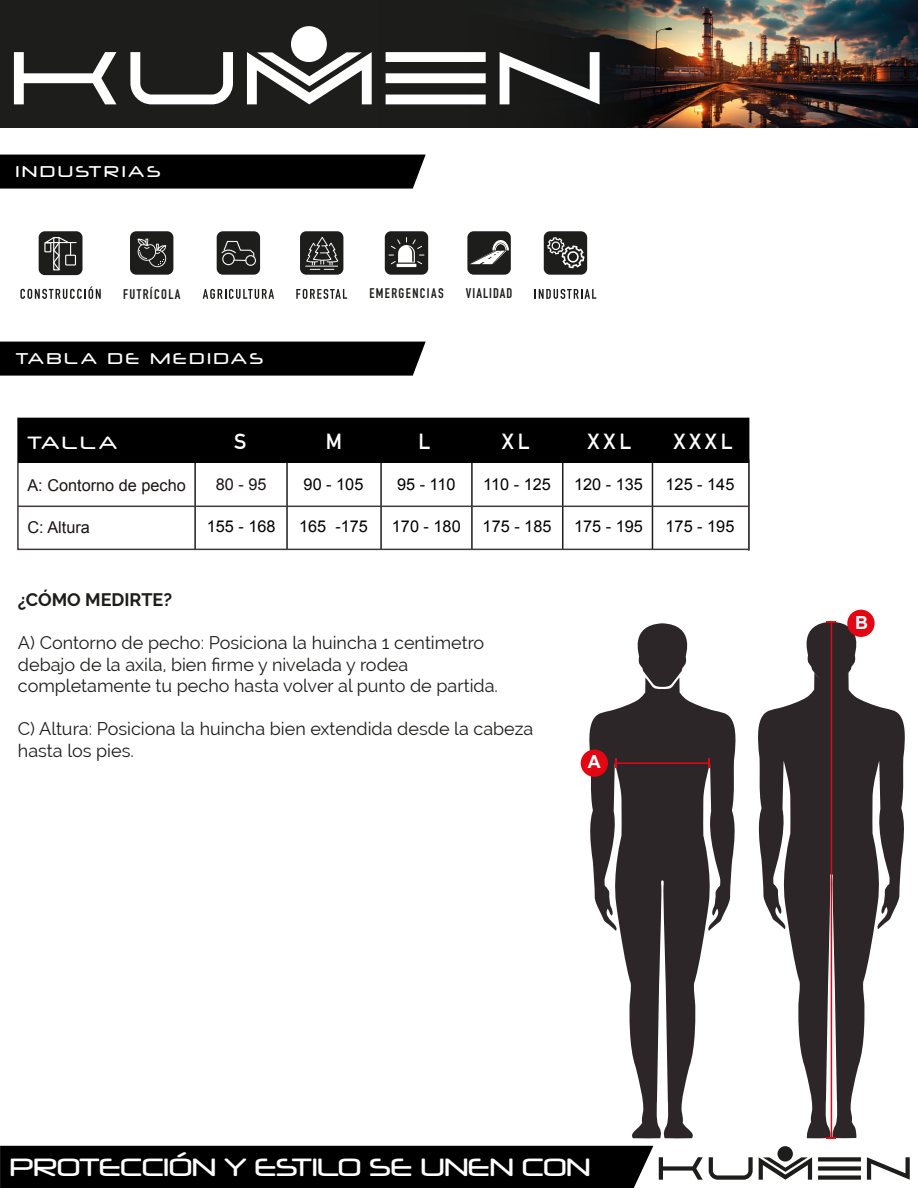
<style>
.page{position:relative;width:918px;height:1188px;background:#fff}
.page>*{position:absolute;margin:0;border:0;box-sizing:border-box;transform-origin:0 0}
.t1{font:24px "Neuropol";color:#fff}
.t2{font:700 21.45px "DIN Alternate";letter-spacing:.2em;color:#fff}
.t3{font:18px/21.6px "Raleway";color:#1d1d1b}
.t4{font:700 18px "Raleway";color:#1d1d1b}
.t5{font:700 18px "Arial";color:#fff}
.t6{font:17.1px "Neuropol";letter-spacing:.17em;color:#fff}
.t7{font:16.35px "Arial";color:#000}
.t8{font:16.35px "Arial";color:#1a1413}
.t9{font:15px "Neuropol";letter-spacing:.2em;color:#fff}
.t10{font:700 13.8px "DIN Condensed";letter-spacing:.1em;color:#1d1d1b}
.t11{font:700 13.8px "DIN Condensed";letter-spacing:.075em;color:#1d1d1b}
</style>
<div class="page">
<div style="left:0;top:1146px;width:653px;height:42px;background:#000"></div>
<img style="left:655px;top:0;width:263px;height:128px">
<svg style="left:0;top:0;width:655px;height:128px;background:#1e1e1c"></svg>
<svg style="left:14px;top:34px;width:107px;height:70px"></svg>
<svg style="left:386px;top:52px;width:100px;height:52px"></svg>
<svg style="left:500px;top:52px;width:100px;height:52px"></svg>
<svg style="left:128px;top:34px;width:244px;height:70px"></svg>
<div style="left:291px;top:26px;width:36px;height:36px;background:#fff;border-radius:50%"></div>
<svg style="left:659px;top:1157px;width:44px;height:23px"></svg>
<svg style="left:709px;top:1157px;width:44px;height:23px"></svg>
<div style="left:818px;top:1175px;width:43px;height:5px;background:#1d1d1b"></div>
<div style="left:818px;top:1166px;width:43px;height:5px;background:#1d1d1b"></div>
<div style="left:818px;top:1157px;width:43px;height:5px;background:#1d1d1b"></div>
<svg style="left:867px;top:1157px;width:43px;height:23px"></svg>
<svg style="left:759px;top:1157px;width:53px;height:23px"></svg>
<div style="left:778px;top:1146px;width:15px;height:16px;background:#1d1d1b;border-radius:50%"></div>
<div style="left:0;top:342px;width:426px;height:34px;background:#000"></div>
<hr style="left:194px;top:458px;width:2px;height:92px;background:#1d1d1b">
<hr style="left:286px;top:458px;width:2px;height:92px;background:#1d1d1b">
<hr style="left:380px;top:458px;width:2px;height:91px;background:#1d1d1b">
<hr style="left:471px;top:458px;width:2px;height:92px;background:#1d1d1b">
<hr style="left:562px;top:458px;width:1px;height:92px;background:#1d1d1b">
<hr style="left:652px;top:458px;width:1px;height:92px;background:#1d1d1b">
<hr style="left:748px;top:459px;width:2px;height:92px;background:#1d1d1b">
<hr style="left:18px;top:506px;width:731px;height:1px;background:#403a3e">
<div style="left:0;top:155px;width:426px;height:34px;background:#000"></div>
<div style="left:385px;top:231px;width:43px;height:44px;background:#1d1d1b;border-radius:6px"></div>
<svg style="left:389px;top:237px;width:35px;height:30px"></svg>
<div style="left:217px;top:231px;width:43px;height:44px;background:#1d1d1b;border-radius:6px"></div>
<svg style="left:221px;top:240px;width:34px;height:21px"></svg>
<div style="left:222px;top:253px;width:13px;height:12px;border:1px solid #f6f6f6;border-radius:50%"></div>
<div style="left:245px;top:255px;width:11px;height:11px;border:1px solid #f6f6f6;border-radius:50%"></div>
<svg style="left:203px;top:289px;width:71px;height:10px"></svg>
<svg style="left:296px;top:289px;width:51px;height:10px"></svg>
<div style="left:300px;top:231px;width:43px;height:44px;background:#1d1d1b;border-radius:6px"></div>
<svg style="left:306px;top:237px;width:33px;height:33px"></svg>
<div style="left:39px;top:231px;width:44px;height:44px;background:#1d1d1b;border-radius:6px"></div>
<div style="left:65px;top:255px;width:11px;height:11px;border:1px solid #fff"></div>
<hr style="left:45px;top:242px;width:31px;height:1px;background:#fff">
<svg style="left:44px;top:237px;width:27px;height:34px"></svg>
<svg style="left:20px;top:286px;width:81px;height:13px"></svg>
<div style="left:130px;top:231px;width:43px;height:44px;background:#1d1d1b;border-radius:6px"></div>
<svg style="left:137px;top:239px;width:29px;height:28px"></svg>
<div style="left:467px;top:231px;width:44px;height:44px;background:#1d1d1b;border-radius:6px"></div>
<svg style="left:469px;top:240px;width:40px;height:24px"></svg>
<svg style="left:535px;top:289px;width:61px;height:10px"></svg>
<div style="left:544px;top:231px;width:43px;height:44px;background:#1d1d1b;border-radius:6px"></div>
<svg style="left:547px;top:237px;width:37px;height:31px"></svg>
<div style="left:17px;top:418px;width:733px;height:132px;border:2px solid #403a3e"></div>
<div style="left:18px;top:418px;width:731px;height:45px;background:#000"></div>
<svg style="left:584px;top:687px;width:152px;height:452px;fill:#2d2628"></svg>
<svg style="left:637px;top:623px;width:51px;height:64px"></svg>
<svg style="left:758px;top:686px;width:147px;height:453px;fill:#2d2628"></svg>
<hr style="left:616px;top:762px;width:93px;height:2px;background:#e30613">
<hr style="left:831px;top:622px;width:1px;height:516px;background:#e30613">
<svg style="left:806px;top:622px;width:51px;height:64px"></svg>
<div style="left:581px;top:750px;width:27px;height:27px;background:#e30613;border-radius:50%"></div>
<div style="left:847px;top:610px;width:28px;height:27px;background:#e30613;border-radius:50%"></div>
<p class="t9" style="left:16px;top:162px;width:146px">INDUSTRIAS</p>
<p class="t10" style="left:123px;top:285px;width:59px">FUTRÍCOLA</p>
<p class="t10" style="left:369px;top:284px;width:76px">EMERGENCIAS</p>
<p class="t11" style="left:466px;top:284px;width:48px">VIALIDAD</p>
<p class="t9" style="left:16px;top:349px;width:249px">TABLA DE MEDIDAS</p>
<p class="t6" style="left:27px;top:432px;width:91px">TALLA</p>
<p class="t2" style="left:234px;top:425px;width:14px">S</p>
<p class="t2" style="left:326px;top:425px;width:18px">M</p>
<p class="t2" style="left:419px;top:425px;width:13px">L</p>
<p class="t2" style="left:502px;top:425px;width:29px">XL</p>
<p class="t2" style="left:588px;top:425px;width:45px">XXL</p>
<p class="t2" style="left:674px;top:425px;width:61px">XXXL</p>
<p class="t7" style="left:483px;top:473px;width:69px">110 - 125</p>
<p class="t7" style="left:574px;top:473px;width:70px">120 - 135</p>
<p class="t7" style="left:666px;top:473px;width:70px">125 - 145</p>
<p class="t7" style="left:207px;top:516px;width:70px">155 - 168</p>
<p class="t7" style="left:299px;top:516px;width:70px">165 -175</p>
<p class="t7" style="left:392px;top:516px;width:70px">170 - 180</p>
<p class="t7" style="left:483px;top:516px;width:70px">175 - 185</p>
<p class="t7" style="left:574px;top:516px;width:70px">175 - 195</p>
<p class="t7" style="left:666px;top:516px;width:70px">175 - 195</p>
<p class="t8" style="left:216px;top:473px;width:52px">80 - 95</p>
<p class="t7" style="left:304px;top:473px;width:61px">90 - 105</p>
<p class="t7" style="left:397px;top:473px;width:60px">95 - 110</p>
<p class="t8" style="left:27px;top:475px;width:160px">A: Contorno de pecho</p>
<p class="t8" style="left:27px;top:517px;width:64px">C: Altura</p>
<p class="t4" style="left:18px;top:589px;width:156px">¿CÓMO MEDIRTE?</p>
<p class="t3" style="left:18px;top:632px;width:482px">A) Contorno de pecho: Posiciona la huincha 1 centimetro debajo de la axila, bien firme y nivelada y rodea completamente tu pecho hasta volver al punto de partida.</p>
<p class="t3" style="left:18px;top:718px;width:517px">C) Altura: Posiciona la huincha bien extendida desde la cabeza hasta los pies.</p>
<p class="t5" style="left:588px;top:750px;width:14px">A</p>
<p class="t5" style="left:855px;top:611px;width:14px">B</p>
<h1 class="t1" style="left:10px;top:1153px;width:582px">PROTECCIÓN Y ESTILO SE UNEN CON</h1>
</div>
